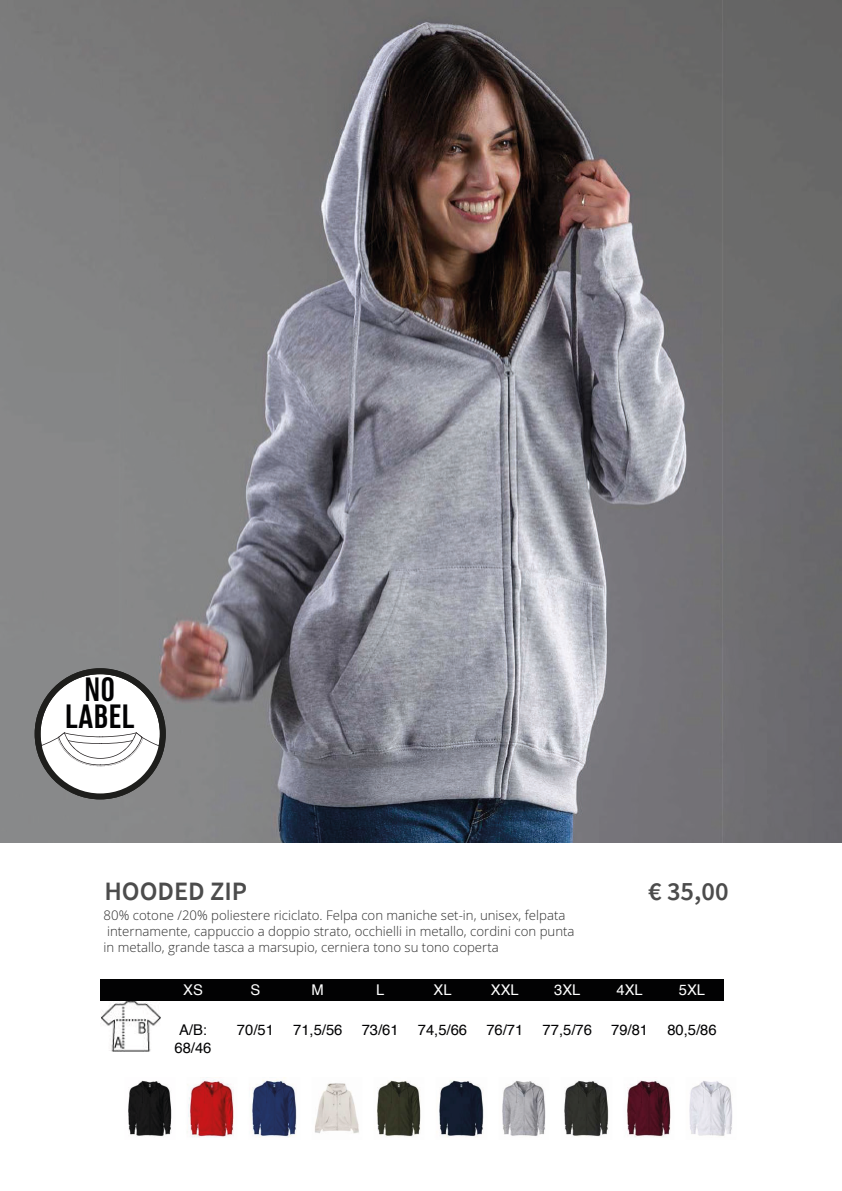
<style>
.page{position:relative;width:842px;height:1191px;background:#fff}
.page>*{position:absolute;margin:0;border:0;box-sizing:border-box;transform-origin:0 0}
.t1{font:700 35.4px/26.8px "Marianina FYW01";color:#020203;text-align:center}
.t2{font:600 26.4px "Source Sans Pro";color:#4c4c4c}
.t3{font:14.8px/18.4px "Helvetica";color:#020203;text-align:center}
.t4{font:14.8px "Helvetica";color:#fff}
.t5{font:300 13.2px/15.8px "Open Sans";color:#2f2f2f}
</style>
<div class="page">
<div style="left:661px;top:978px;width:63px;height:22px;background:#020203"></div>
<div style="left:599px;top:978px;width:62px;height:22px;background:#020203"></div>
<div style="left:537px;top:978px;width:62px;height:22px;background:#020203"></div>
<div style="left:474px;top:978px;width:63px;height:22px;background:#020203"></div>
<div style="left:412px;top:978px;width:62px;height:22px;background:#020203"></div>
<div style="left:350px;top:978px;width:62px;height:22px;background:#020203"></div>
<div style="left:287px;top:978px;width:63px;height:22px;background:#020203"></div>
<div style="left:225px;top:978px;width:62px;height:22px;background:#020203"></div>
<div style="left:163px;top:978px;width:62px;height:22px;background:#020203"></div>
<div style="left:100px;top:978px;width:63px;height:22px;background:#020203"></div>
<img style="left:101px;top:1001px;width:59px;height:50px">
<img style="left:128px;top:1077px;width:605px;height:61px">
<img style="left:0;top:0;width:842px;height:842px">
<svg style="left:35px;top:668px;width:131px;height:131px"></svg>
<h1 class="t1" style="left:65px;top:675px;width:72px">NO<br>LABEL</h1>
<h2 class="t2" style="left:104px;top:873px;width:144px">HOODED ZIP</h2>
<h2 class="t2" style="left:648px;top:873px;width:82px">€ 35,00</h2>
<p class="t5" style="left:104px;top:907px;width:472px">80% cotone /20% poliestere riciclato. Felpa con maniche set-in, unisex, felpata internamente, cappuccio a doppio strato, occhielli in metallo, cordini con punta in metallo, grande tasca a marsupio, cerniera tono su tono coperta</p>
<p class="t4" style="left:183px;top:978px;width:21px">XS</p>
<p class="t4" style="left:250px;top:978px;width:11px">S</p>
<p class="t4" style="left:312px;top:978px;width:14px">M</p>
<p class="t4" style="left:376px;top:978px;width:10px">L</p>
<p class="t4" style="left:433px;top:978px;width:20px">XL</p>
<p class="t4" style="left:491px;top:978px;width:29px">XXL</p>
<p class="t4" style="left:554px;top:978px;width:28px">3XL</p>
<p class="t4" style="left:616px;top:978px;width:28px">4XL</p>
<p class="t4" style="left:679px;top:978px;width:28px">5XL</p>
<p class="t3" style="left:175px;top:1020px;width:38px">A/B:<br>68/46</p>
<p class="t3" style="left:237px;top:1020px;width:38px">70/51</p>
<p class="t3" style="left:293px;top:1020px;width:51px">71,5/56</p>
<p class="t3" style="left:362px;top:1020px;width:38px">73/61</p>
<p class="t3" style="left:418px;top:1020px;width:51px">74,5/66</p>
<p class="t3" style="left:486px;top:1020px;width:38px">76/71</p>
<p class="t3" style="left:543px;top:1020px;width:51px">77,5/76</p>
<p class="t3" style="left:611px;top:1020px;width:38px">79/81</p>
<p class="t3" style="left:667px;top:1020px;width:51px">80,5/86</p>
</div>
